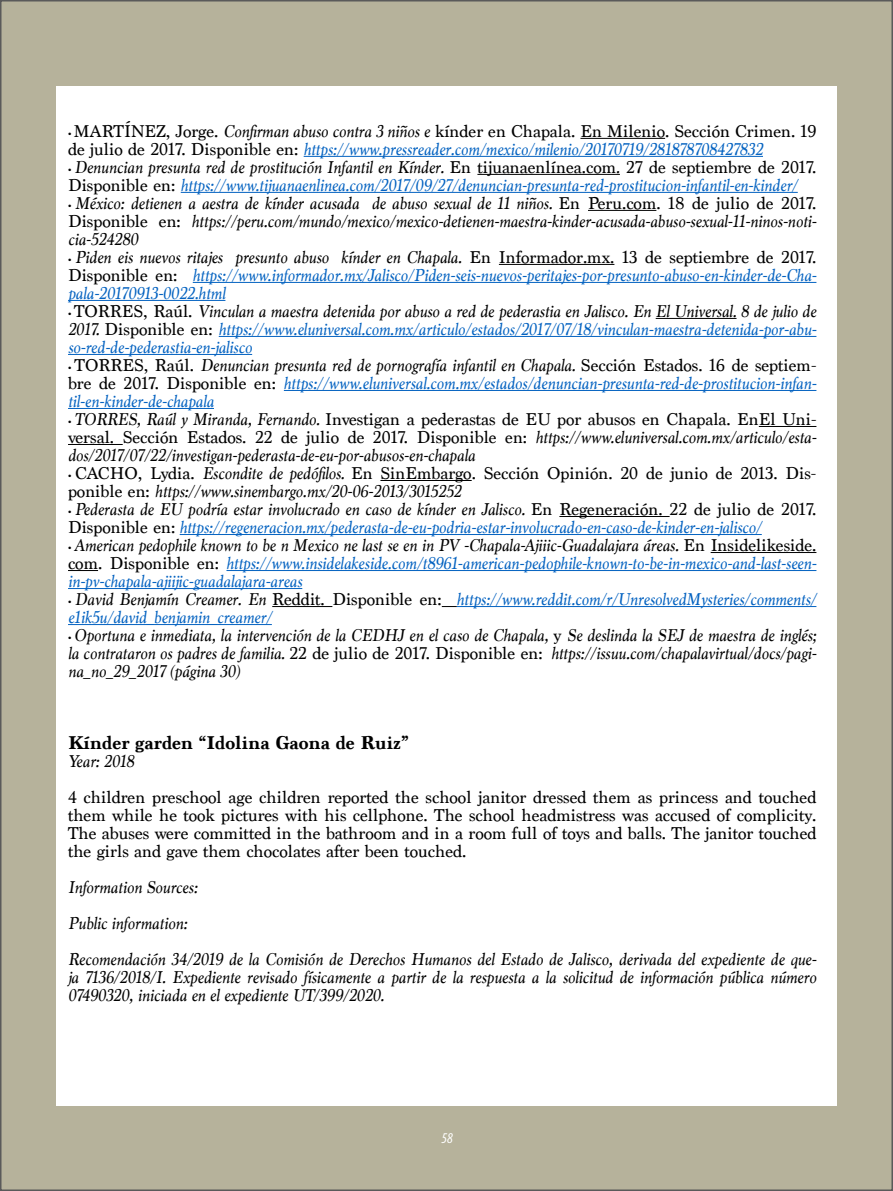
<style>
.page{position:relative;width:893px;height:1191px;background:#fff}
.page>*{position:absolute;margin:0;border:0;box-sizing:border-box;transform-origin:0 0}
.t1{font:700 19.5px "Marion";color:#000}
.t2{font:italic 18px/18px "Marion";color:#0563c1;text-align:justify}
.t3{font:italic 18px/18px "Marion";color:#000;text-align:justify}
.t4{font:18px/18px "Marion";color:#000}
.t5{font:italic 15px "Myriad Variable Concept";color:#fff}
.s1{font-family:"Myriad Pro";font-size:12px}
.s2{font-style:italic}
.s3{font-style:italic;color:#0563c1}
.s4{font-family:"Myriad Pro";font-style:normal;font-size:12px;color:#000}
.s5{color:#000}
.s6{font-style:normal;color:#000}
.s7{font-family:"Myriad Pro";font-style:normal;font-size:12px}
.s8{font-style:normal}
</style>
<div class="page">
<div style="left:1px;top:1px;width:891px;height:1189px;background:#b6b29b"></div>
<div style="left:56px;top:86px;width:781px;height:1019px;background:#fff"></div>
<svg style="left:892px;top:0;width:1px;height:1191px"></svg>
<hr style="left:580px;top:138px;width:85px;height:1px;background:#000">
<hr style="left:304px;top:156px;width:459px;height:1px;background:#0563c1">
<hr style="left:477px;top:174px;width:143px;height:1px;background:#000">
<hr style="left:181px;top:192px;width:617px;height:1px;background:#0563c1">
<hr style="left:588px;top:210px;width:68px;height:1px;background:#000">
<hr style="left:499px;top:264px;width:115px;height:1px;background:#000">
<hr style="left:193px;top:282px;width:623px;height:1px;background:#0563c1">
<hr style="left:68px;top:300px;width:157px;height:1px;background:#0563c1">
<hr style="left:656px;top:318px;width:80px;height:1px;background:#000">
<hr style="left:219px;top:336px;width:597px;height:1px;background:#0563c1">
<hr style="left:68px;top:354px;width:184px;height:1px;background:#0563c1">
<hr style="left:284px;top:390px;width:532px;height:1px;background:#0563c1">
<hr style="left:68px;top:408px;width:146px;height:1px;background:#0563c1">
<hr style="left:759px;top:426px;width:57px;height:1px;background:#000">
<hr style="left:68px;top:444px;width:55px;height:1px;background:#000">
<hr style="left:380px;top:480px;width:92px;height:1px;background:#000">
<hr style="left:559px;top:516px;width:111px;height:1px;background:#000">
<hr style="left:180px;top:534px;width:582px;height:1px;background:#0563c1">
<hr style="left:711px;top:552px;width:105px;height:1px;background:#000">
<hr style="left:68px;top:570px;width:30px;height:1px;background:#000">
<hr style="left:226px;top:570px;width:590px;height:1px;background:#0563c1">
<hr style="left:68px;top:588px;width:234px;height:1px;background:#0563c1">
<hr style="left:272px;top:606px;width:60px;height:1px;background:#000">
<svg style="left:442px;top:606px;width:15px;height:1px"></svg>
<hr style="left:457px;top:606px;width:359px;height:1px;background:#0563c1">
<hr style="left:68px;top:624px;width:204px;height:1px;background:#0563c1">
<p class="t4" style="left:68px;top:122px;width:750px"><span class="s1">•</span> MARTÍNEZ, Jorge. <span class="s2">Confirman abuso contra 3 niños e</span> kínder en Chapala. En Milenio. Sección Crimen. 19 de julio de 2017. Disponible en: <span class="s3">https://www.pressreader.com/mexico/milenio/20170719/281878708427832</span></p>
<p class="t2" style="left:68px;top:158px;width:750px"><span class="s4">•</span> <span class="s5">Denuncian presunta red de prostitución Infantil en Kínder.</span> <span class="s6">En tijuanaenlínea.com</span><span class="s5">.</span> <span class="s6">27 de septiembre de 2017.<br>Disponible en:</span> https://www.tijuanaenlinea.com/2017/09/27/denuncian-presunta-red-prostitucion-infantil-en-kinder/</p>
<p class="t3" style="left:68px;top:194px;width:750px"><span class="s7">•</span> México: detienen a aestra de kínder acusada de abuso sexual de 11 niños. <span class="s8">En Peru.com. 18 de julio de 2017.<br>Disponible en:</span> https://peru.com/mundo/mexico/mexico-detienen-maestra-kinder-acusada-abuso-sexual-11-ninos-noti&shy;cia-524280</p>
<p class="t2" style="left:68px;top:248px;width:750px"><span class="s4">•</span> <span class="s5">Piden eis nuevos ritajes presunto abuso kínder en Chapala.</span> <span class="s6">En Informador.mx. 13 de septiembre de 2017.<br>Disponible en:</span> https://www.informador.mx/Jalisco/Piden-seis-nuevos-peritajes-por-presunto-abuso-en-kinder-de-Cha&shy;pala-20170913-0022.html</p>
<p class="t2" style="left:68px;top:302px;width:750px"><span class="s4">•</span> <span class="s6">TORRES, Raúl.</span> <span class="s5">Vinculan a maestra detenida por abuso a red de pederastia en Jalisco. En El Universal. 8 de julio de 2017.</span> <span class="s6">Disponible en:</span> https://www.eluniversal.com.mx/articulo/estados/2017/07/18/vinculan-maestra-detenida-por-abu&shy;so-red-de-pederastia-en-jalisco</p>
<p class="t2" style="left:68px;top:356px;width:750px"><span class="s4">•</span> <span class="s6">TORRES, Raúl.</span> <span class="s5">Denuncian presunta red de pornografía infantil en Chapala.</span> <span class="s6">Sección Estados. 16 de septiem&shy;bre de 2017. Disponible en:</span> https://www.eluniversal.com.mx/estados/denuncian-presunta-red-de-prostitucion-infan&shy;til-en-kinder-de-chapala</p>
<p class="t3" style="left:68px;top:410px;width:750px"><span class="s7">•</span> TORRES, Raúl y Miranda, Fernando. <span class="s8">Investigan a pederastas de EU por abusos en Chapala. EnEl Uni&shy;versal. Sección Estados. 22 de julio de 2017. Disponible en:</span> https://www.eluniversal.com.mx/articulo/esta&shy;dos/2017/07/22/investigan-pederasta-de-eu-por-abusos-en-chapala</p>
<p class="t4" style="left:68px;top:464px;width:750px"><span class="s1">•</span> CACHO, Lydia. <span class="s2">Escondite de pedófilos.</span> En SinEmbargo. Sección Opinión. 20 de junio de 2013. Dis&shy;ponible en: <span class="s2">https://www.sinembargo.mx/20-06-2013/3015252</span></p>
<p class="t2" style="left:68px;top:500px;width:750px"><span class="s4">•</span> <span class="s5">Pederasta de EU podría estar involucrado en caso de kínder en Jalisco.</span> <span class="s6">En Regeneración. 22 de julio de 2017.<br>Disponible en:</span> https://regeneracion.mx/pederasta-de-eu-podria-estar-involucrado-en-caso-de-kinder-en-jalisco/</p>
<p class="t2" style="left:68px;top:536px;width:750px"><span class="s4">•</span> <span class="s5">American pedophile known to be n Mexico ne last se en in PV -Chapala-Ajiiic-Guadalajara áreas.</span> <span class="s6">En Insidelikeside. com. Disponible en:</span> https://www.insidelakeside.com/t8961-american-pedophile-known-to-be-in-mexico-and-last-seen&shy;in-pv-chapala-ajiijic-guadalajara-areas</p>
<p class="t2" style="left:68px;top:590px;width:750px"><span class="s4">•</span> <span class="s5">David Benjamín Creamer. En</span> <span class="s6">Reddit. Disponible en:</span> https://www.reddit.com/r/UnresolvedMysteries/comments/ e1ik5u/david_benjamin_creamer/</p>
<p class="t3" style="left:68px;top:626px;width:750px"><span class="s7">•</span> Oportuna e inmediata, la intervención de la CEDHJ en el caso de Chapala, <span class="s8">y</span> Se deslinda la SEJ de maestra de inglés; la contrataron os padres de familia. <span class="s8">22 de julio de 2017. Disponible en:</span> https://issuu.com/chapalavirtual/docs/pagi&shy;na_no_29_2017 (página 30)</p>
<p class="t1" style="left:68px;top:731px;width:342px">Kínder garden “Idolina Gaona de Ruiz”</p>
<p class="t3" style="left:68px;top:752px;width:68px">Year: 2018</p>
<p class="t4" style="left:68px;top:788px;width:750px;text-align:justify">4 children preschool age children reported the school janitor dressed them as princess and touched them while he took pictures with his cellphone. The school headmistress was accused of complicity.<br>The abuses were committed in the bathroom and in a room full of toys and balls. The janitor touched the girls and gave them chocolates after been touched.</p>
<p class="t3" style="left:68px;top:869px;width:750px;line-height:36px;text-align:left">Information Sources:<br>Public information:<br>Recomendación 34/2019 de la Comisión de Derechos Humanos del Estado de Jalisco, derivada del expediente de que-</p>
<p class="t3" style="left:68px;top:968px;width:750px">ja 7136/2018/I. Expediente revisado físicamente a partir de la respuesta a la solicitud de información pública número<br>07490320, iniciada en el expediente UT/399/2020.</p>
<p class="t5" style="left:441px;top:1129px;width:13px">58</p>
</div>
